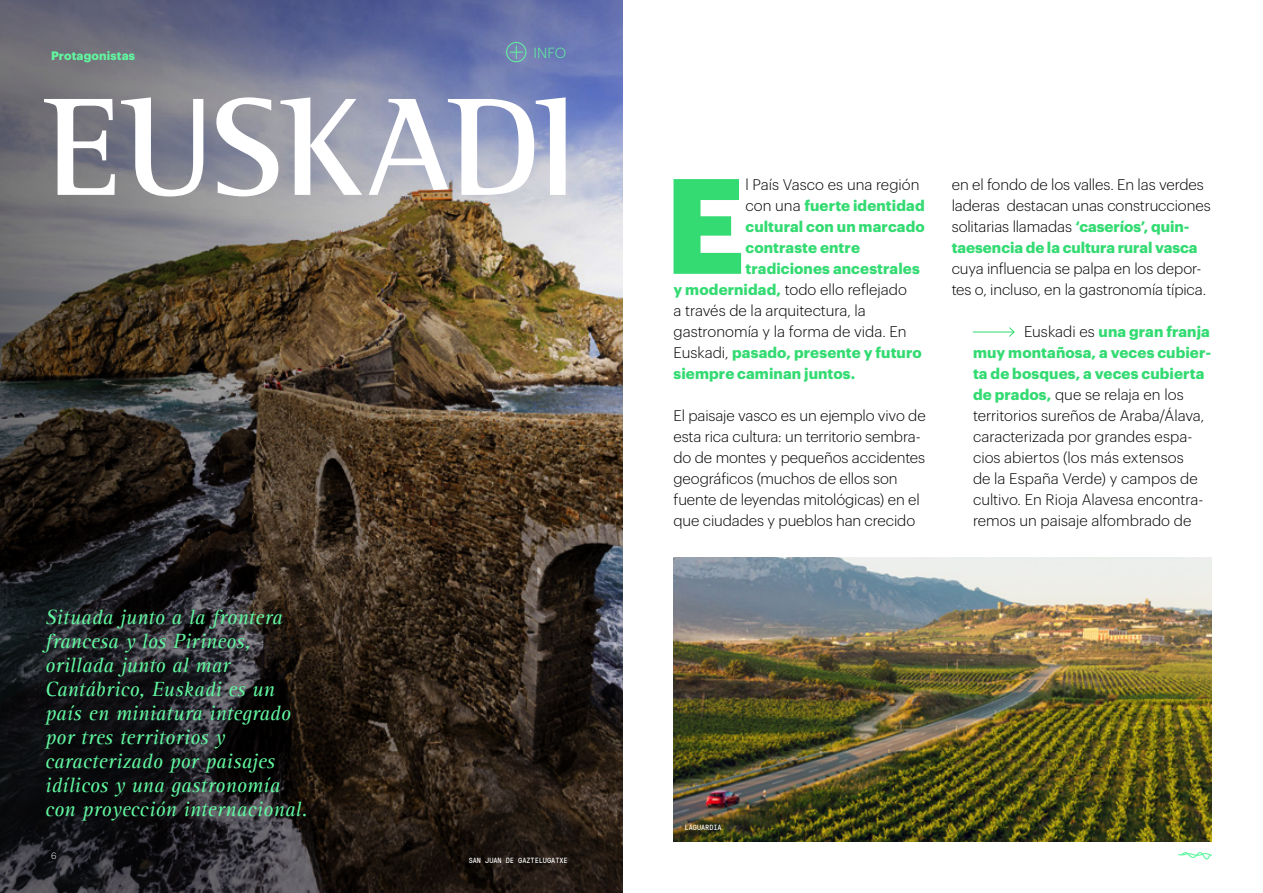
<style>
.page{position:relative;width:1263px;height:893px;background:#fff}
.page>*{position:absolute;margin:0;border:0;box-sizing:border-box;transform-origin:0 0}
.t1{font:700 142.5px "Rotis Semi Serif Std";letter-spacing:-.01em;color:#fff}
.t2{font:700 132.45px "Graphik";color:#33db72}
.t3{font:italic 21px/24px "Rotis Serif";letter-spacing:.005em;color:#61f7a0}
.t4{font:300 15px/21px "Graphik";letter-spacing:-.005em;color:#000}
.t5{font:700 15px "Graphik";letter-spacing:.01em;color:#33db72}
.t6{font:300 14.25px "Graphik";color:#61f7a0}
.t7{font:700 12px "Graphik";letter-spacing:.015em;color:#61f7a0}
.t8{font:300 9px "Graphik";color:#fff}
.t9{font:7.5px "GT Pressura Mono";color:#fff}
.s1{font-weight:300;color:#000}
.s2{font-weight:700;color:#33db72}
</style>
<div class="page">
<img style="left:0;top:0;width:622px;height:893px">
<img style="left:673px;top:558px;width:539px;height:284px">
<hr style="left:973px;top:332px;width:41px;height:1px;background:#33db72">
<svg style="left:1009px;top:327px;width:6px;height:10px"></svg>
<svg style="left:1178px;top:852px;width:34px;height:7px"></svg>
<div style="left:506px;top:42px;width:20px;height:20px;border:1px solid #61f7a0;border-radius:50%"></div>
<svg style="left:510px;top:46px;width:13px;height:13px"></svg>
<p class="t7" style="left:51px;top:46px;width:86px">Protagonistas</p>
<p class="t6" style="left:534px;top:42px;width:34px">INFO</p>
<h1 class="t1" style="left:45px;top:62px;width:535px">EUSKADI</h1>
<p class="t3" style="left:45px;top:606px;width:264px">Situada junto a la frontera francesa y los Pirineos, orillada junto al mar<br>Cantábrico, Euskadi es un país en miniatura integrado por tres territorios y caracterizado por paisajes idílicos y una gastronomía con proyección internacional.</p>
<p class="t8" style="left:51px;top:849px;width:7px">6</p>
<p class="t9" style="left:469px;top:855px;width:100px">SAN JUAN DE GAZTELUGATXE</p>
<h2 class="t2" style="left:664px;top:123px;width:83px">E</h2>
<p class="t4" style="left:745px;top:173px;width:176px">l País Vasco es una región</p>
<p class="t5" style="left:745px;top:194px;width:181px"><span class="s1">con una</span> fuerte identidad</p>
<p class="t5" style="left:745px;top:215px;width:181px">cultural con un marcado</p>
<p class="t5" style="left:745px;top:236px;width:116px">contraste entre</p>
<p class="t5" style="left:745px;top:257px;width:176px">tradiciones ancestrales</p>
<p class="t4" style="left:673px;top:278px;width:235px"><span class="s2">y modernidad,</span> todo ello reflejado</p>
<p class="t4" style="left:673px;top:299px;width:194px">a través de la arquitectura, la</p>
<p class="t4" style="left:673px;top:320px;width:235px">gastronomía y la forma de vida. En</p>
<p class="t5" style="left:673px;top:341px;width:250px"><span class="s1">Euskadi,</span> pasado, presente y futuro</p>
<p class="t5" style="left:673px;top:362px;width:183px">siempre caminan juntos.</p>
<p class="t4" style="left:673px;top:404px;width:254px">El paisaje vasco es un ejemplo vivo de esta rica cultura: un territorio sembra&shy;do de montes y pequeños accidentes geográficos (muchos de ellos son fuente de leyendas mitológicas) en el que ciudades y pueblos han crecido</p>
<p class="t4" style="left:952px;top:173px;width:260px">en el fondo de los valles. En las verdes laderas destacan unas construcciones solitarias llamadas <span class="s2">‘caseríos’, quin&shy;taesencia de la cultura rural vasca</span></p>
<p class="t4" style="left:952px;top:257px;width:256px">cuya influencia se palpa en los depor&shy;tes o, incluso, en la gastronomía típica.</p>
<p class="t4" style="left:973px;top:320px;width:240px;text-indent:51px">Euskadi es <span class="s2">una gran franja muy montañosa, a veces cubier&shy;ta de bosques, a veces cubierta de prados,</span> que se relaja en los territorios sureños de Araba/Álava, caracterizada por grandes espa&shy;cios abiertos (los más extensos<br>de la España Verde) y campos de cultivo. En Rioja Alavesa encontra&shy;remos un paisaje alfombrado de</p>
<p class="t9" style="left:685px;top:822px;width:39px">LAGUARDIA</p>
</div>
